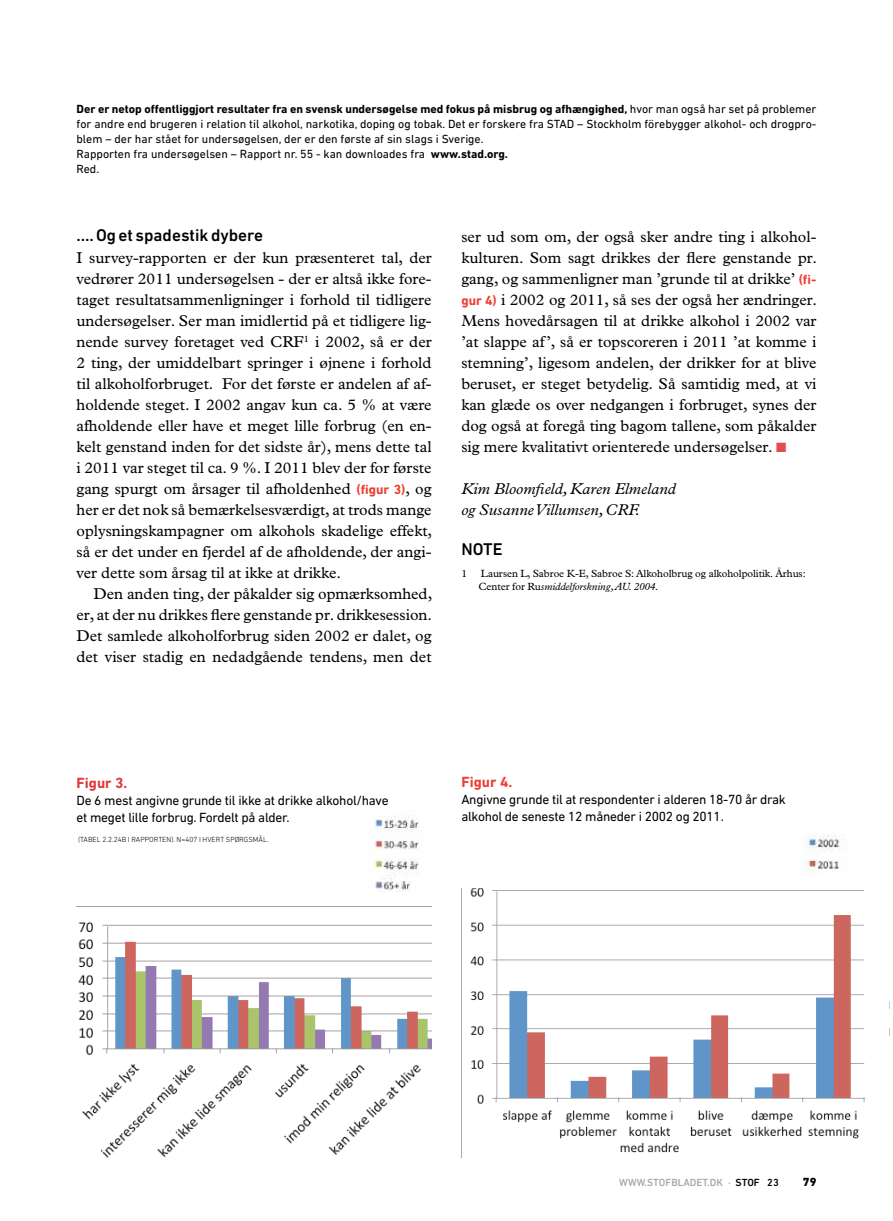
<style>
.page{position:relative;width:893px;height:1221px;background:#fff}
.page>*{position:absolute;margin:0;border:0;box-sizing:border-box;transform-origin:0 0}
.t1{font:500 17.25px "DIN Next LT Pro";color:#000}
.t2{font:15.75px/21px "Plantin";color:#000;text-align:justify}
.t3{font:italic 15.75px/21px "Plantin";letter-spacing:.005em;color:#000}
.t4{font:700 15px "DIN Next LT Pro";color:#e03a3e}
.t5{font:700 15px "DIN Next LT Pro";color:#ef3e33}
.t6{font:13.5px/17.2px "DIN Next LT Pro";letter-spacing:-.02em;color:#000}
.t7{font:12px/15px "DIN Next LT Pro";color:#000}
.t8{font:800 12px "DIN Next LT Pro";color:#000}
.t9{font:10.5px/13.5px "Plantin";letter-spacing:-.005em;color:#000}
.t10{font:500 10.5px "DIN Next LT Pro";color:#a7a9ac}
.t11{font:300 7.5px "DIN Next LT Pro";color:#000}
.s1{font-weight:700}
.s2{font-family:"DIN Next LT Pro";font-weight:700;font-size:13.5px;color:#ef3e33}
.s3{color:#e34d51}
.s4{font-style:italic}
.s5{color:#000}
</style>
<div class="page">
<img style="left:77px;top:906px;width:355px;height:251px">
<img style="left:461px;top:888px;width:429px;height:269px">
<img style="left:804px;top:834px;width:39px;height:38px">
<img style="left:375px;top:815px;width:44px;height:76px">
<p class="t7" style="left:77px;top:101px;width:741px"><span class="s1">Der er netop offentliggjort resultater fra en svensk undersøgelse med fokus på misbrug og afhængighed,</span> hvor man også har set på problemer for andre end brugeren i relation til alkohol, narkotika, doping og tobak. Det er forskere fra STAD – Stockholm förebygger alkohol- och drogpro&shy;blem – der har stået for undersøgelsen, der er den første af sin slags i Sverige.<br>Rapporten fra undersøgelsen – Rapport nr. 55 - kan downloades fra <span class="s1">www.stad.org.<br></span>Red.</p>
<p class="t1" style="left:77px;top:225px;width:188px">…. Og et spadestik dybere</p>
<p class="t2" style="left:77px;top:247px;width:357px">I survey-rapporten er der kun præsenteret tal, der vedrører 2011 undersøgelsen - der er altså ikke fore&shy;taget resultatsammenligninger i forhold til tidligere undersøgelser. Ser man imidlertid på et tidligere lig&shy;nende survey foretaget ved CRF<sup>1</sup> i 2002, så er der 2 ting, der umiddelbart springer i øjnene i forhold til alkoholforbruget. For det første er andelen af af&shy;holdende steget. I 2002 angav kun ca. 5 % at være afholdende eller have et meget lille forbrug (en en&shy;kelt genstand inden for det sidste år), mens dette tal i 2011 var steget til ca. 9 %. I 2011 blev der for første gang spurgt om årsager til afholdenhed <span class="s2">(figur 3)</span>, og her er det nok så bemærkelsesværdigt, at trods mange oplysningskampagner om alkohols skadelige effekt, så er det under en fjerdel af de afholdende, der angi&shy;ver dette som årsag til at ikke at drikke.</p>
<p class="t2" style="left:77px;top:583px;width:357px;text-indent:17px">Den anden ting, der påkalder sig opmærksomhed, er, at der nu drikkes flere genstande pr. drikkesession.<br>Det samlede alkoholforbrug siden 2002 er dalet, og det viser stadig en nedadgående tendens, men det</p>
<p class="t2" style="left:461px;top:226px;width:357px">ser ud som om, der også sker andre ting i alkohol&shy;kulturen. Som sagt drikkes der flere genstande pr. gang, og sammenligner man ’grunde til at drikke’ <span class="s2">(fi&shy;gur 4)</span> i 2002 og 2011, så ses der også her ændringer.<br>Mens hovedårsagen til at drikke alkohol i 2002 var ’at slappe af’, så er topscoreren i 2011 ’at komme i stemning’, ligesom andelen, der drikker for at blive beruset, er steget betydelig. Så samtidig med, at vi kan glæde os over nedgangen i forbruget, synes der dog også at foregå ting bagom tallene, som påkalder sig mere kvalitativt orienterede undersøgelser. <span class="s3">■</span></p>
<p class="t3" style="left:461px;top:478px;width:216px">Kim Bloomfield, Karen Elmeland og Susanne Villumsen, CRF.</p>
<p class="t1" style="left:461px;top:539px;width:22px">NOTE</p>
<p class="t9" style="left:461px;top:566px;width:7px">1</p>
<p class="t9" style="left:478px;top:566px;width:329px">Laursen L, Sabroe K-E, Sabroe S: Alkoholbrug og alkoholpolitik. Århus:<br>Center for Ru<span class="s4">smiddelforskning, AU. 2004.</span></p>
<p class="t4" style="left:77px;top:773px;width:52px">Figur 3.</p>
<p class="t6" style="left:77px;top:791px;width:314px">De 6 mest angivne grunde til ikke at drikke alkohol/have et meget lille forbrug. Fordelt på alder.</p>
<p class="t11" style="left:78px;top:834px;width:192px">(TABEL 2.2.24B I RAPPORTEN). N=407 I HVERT SPØRGSMÅL.</p>
<p class="t5" style="left:461px;top:773px;width:52px">Figur 4.</p>
<p class="t6" style="left:461px;top:790px;width:326px">Angivne grunde til at respondenter i alderen 18-70 år drak alkohol de seneste 12 måneder i 2002 og 2011.</p>
<p class="t10" style="left:619px;top:1175px;width:161px">www.stofbladet.dk · <span class="s5">Stof 23</span></p>
<p class="t8" style="left:803px;top:1174px;width:15px">79</p>
</div>
